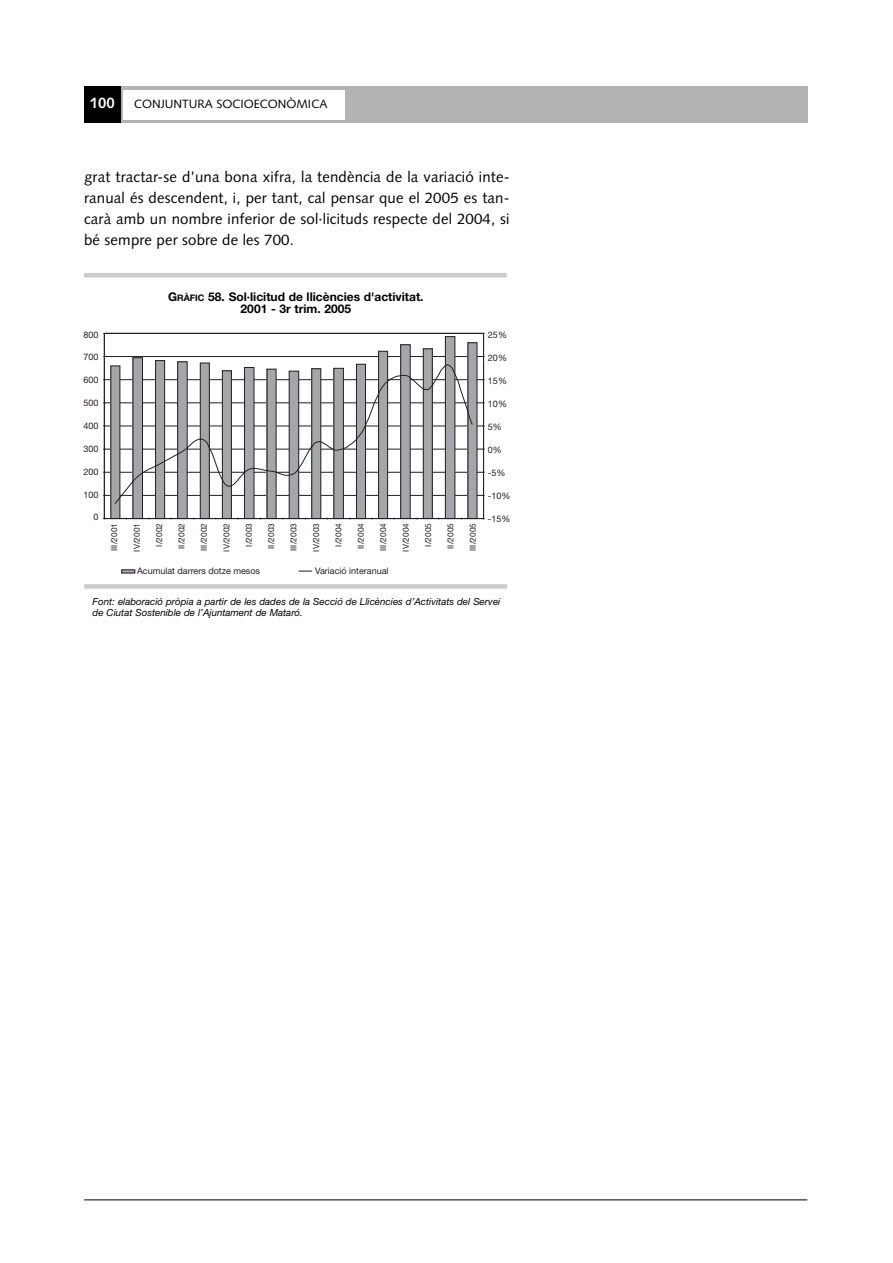
<style>
.page{position:relative;width:893px;height:1263px;background:#fff}
.page>*{position:absolute;margin:0;border:0;box-sizing:border-box;transform-origin:0 0}
.t1{font:15px/21px "Syntax";letter-spacing:.01em;color:#000;text-align:justify}
.t2{font:700 15px "Syntax";color:#fff}
.t3{font:700 12px/12px "Helvetica Neue";color:#000;text-align:center}
.t4{font:12px "Syntax";color:#000}
.t5{font:italic 9.75px/11.2px "Helvetica Neue";color:#000}
.t6{font:9px "Helvetica Neue";color:#231f20}
.t7{font:8.25px "Helvetica Neue";color:#231f20}
.s1{font-size:9px}
</style>
<div class="page">
<hr style="left:84px;top:1200px;width:723px;height:1px;background:#000">
<div style="left:84px;top:87px;width:723px;height:36px;background:#b3b3b3"></div>
<div style="left:124px;top:90px;width:221px;height:30px;background:#fff"></div>
<div style="left:84px;top:86px;width:36px;height:36px;background:#000"></div>
<svg style="left:103px;top:333px;width:382px;height:187px"></svg>
<svg style="left:114px;top:364px;width:359px;height:141px"></svg>
<div style="left:121px;top:570px;width:14px;height:3px;background:#a5a6aa;border:1px solid #231f20"></div>
<svg style="left:298px;top:571px;width:14px;height:1px"></svg>
<hr style="left:84px;top:273px;width:422px;height:4px;background:#ccc">
<div style="left:84px;top:584px;width:423px;height:5px;background:#ccc"></div>
<p class="t2" style="left:90px;top:97px;width:27px">100</p>
<p class="t4" style="left:134px;top:99px;width:195px">CONJUNTURA SOCIOECONÒMICA</p>
<p class="t1" style="left:84px;top:168px;width:427px">grat tractar-se d’una bona xifra, la tendència de la variació inte&shy;ranual és descendent, i, per tant, cal pensar que el 2005 es tan&shy;carà amb un nombre inferior de sol·licituds respecte del 2004, si bé sempre per sobre de les 700.</p>
<p class="t3" style="left:168px;top:292px;width:257px">G<span class="s1">RÀFIC</span> 58. Sol·licitud de llicències d'activitat.<br>2001 - 3r trim. 2005</p>
<p class="t6" style="left:83px;top:331px;width:17px">800</p>
<p class="t6" style="left:488px;top:331px;width:21px">25%</p>
<p class="t6" style="left:83px;top:354px;width:17px">700</p>
<p class="t6" style="left:488px;top:354px;width:21px">20%</p>
<p class="t6" style="left:83px;top:377px;width:17px">600</p>
<p class="t6" style="left:488px;top:377px;width:21px">15%</p>
<p class="t6" style="left:83px;top:400px;width:17px">500</p>
<p class="t6" style="left:488px;top:400px;width:21px">10%</p>
<p class="t6" style="left:83px;top:423px;width:17px">400</p>
<p class="t6" style="left:488px;top:423px;width:16px">5%</p>
<p class="t6" style="left:83px;top:446px;width:17px">300</p>
<p class="t6" style="left:488px;top:446px;width:16px">0%</p>
<p class="t6" style="left:83px;top:468px;width:17px">200</p>
<p class="t6" style="left:488px;top:469px;width:19px">-5%</p>
<p class="t6" style="left:83px;top:491px;width:17px">100</p>
<p class="t6" style="left:488px;top:492px;width:24px">-10%</p>
<p class="t6" style="left:93px;top:514px;width:7px">0</p>
<p class="t7" style="left:111px;top:551px;width:29px;rotate:-90deg">III/2001</p>
<p class="t7" style="left:134px;top:552px;width:30px;rotate:-90deg">IV/2001</p>
<p class="t7" style="left:156px;top:547px;width:25px;rotate:-90deg">I/2002</p>
<p class="t7" style="left:179px;top:549px;width:27px;rotate:-90deg">II/2002</p>
<p class="t7" style="left:201px;top:551px;width:29px;rotate:-90deg">III/2002</p>
<p class="t7" style="left:223px;top:552px;width:30px;rotate:-90deg">IV/2002</p>
<p class="t7" style="left:246px;top:547px;width:25px;rotate:-90deg">I/2003</p>
<p class="t7" style="left:268px;top:549px;width:27px;rotate:-90deg">II/2003</p>
<p class="t7" style="left:291px;top:551px;width:29px;rotate:-90deg">III/2003</p>
<p class="t7" style="left:313px;top:552px;width:30px;rotate:-90deg">IV/2003</p>
<p class="t7" style="left:335px;top:547px;width:25px;rotate:-90deg">I/2004</p>
<p class="t7" style="left:358px;top:549px;width:27px;rotate:-90deg">II/2004</p>
<p class="t7" style="left:380px;top:551px;width:29px;rotate:-90deg">III/2004</p>
<p class="t7" style="left:403px;top:552px;width:30px;rotate:-90deg">IV/2004</p>
<p class="t7" style="left:425px;top:547px;width:25px;rotate:-90deg">I/2005</p>
<p class="t7" style="left:447px;top:549px;width:27px;rotate:-90deg">II/2005</p>
<p class="t7" style="left:470px;top:551px;width:29px;rotate:-90deg">III/2005</p>
<p class="t6" style="left:488px;top:515px;width:24px">-15%</p>
<p class="t6" style="left:137px;top:567px;width:124px">Acumulat darrers dotze mesos</p>
<p class="t6" style="left:315px;top:567px;width:75px">Variació interanual</p>
<p class="t5" style="left:93px;top:597px;width:409px">Font: elaboració pròpia a partir de les dades de la Secció de Llicències d’Activitats del Servei de Ciutat Sostenible de l’Ajuntament de Mataró.</p>
</div>
